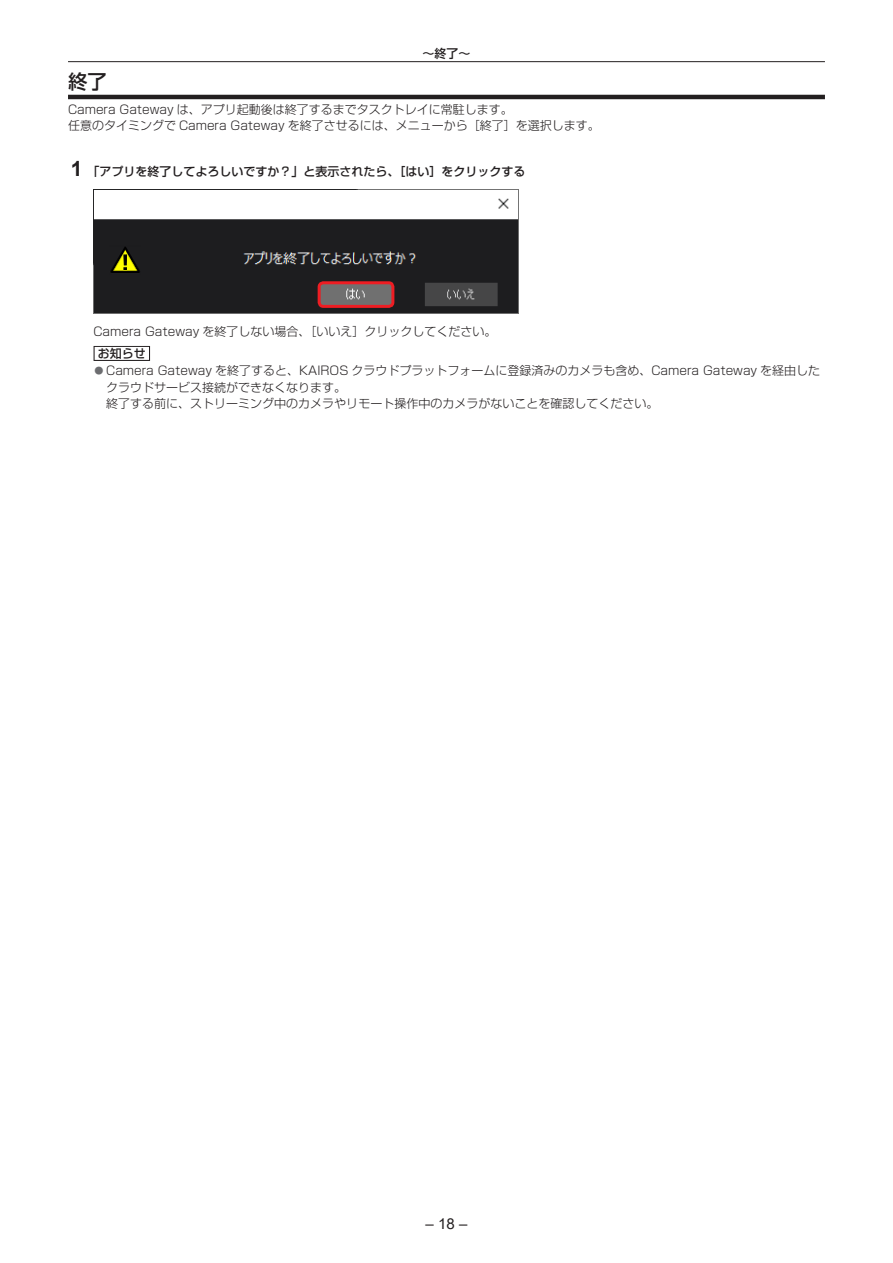
<style>
.page{position:relative;width:893px;height:1263px;background:#fff}
.page>*{position:absolute;margin:0;border:0;box-sizing:border-box;transform-origin:0 0}
.t1{font:500 19.5px "Shin Go Pro";color:#231f20}
.t2{font:15px "Arial";color:#231f20}
.t3{font:300 12px/16.5px "Shin Go Pro";color:#231f20}
.t4{font:500 12px "Shin Go Pro";color:#231f20}
.s1{font-family:"Arial";font-weight:700;font-size:21px}
.s2{font-size:9px;color:#6c6d70}
</style>
<div class="page">
<hr style="left:68px;top:61px;width:757px;height:1px;background:#231f20">
<hr style="left:68px;top:95px;width:757px;height:4px;background:#231f20">
<svg style="left:94px;top:346px;width:56px;height:15px"></svg>
<div style="left:95px;top:347px;width:54px;height:13px;background:#fff"></div>
<img style="left:94px;top:190px;width:425px;height:124px">
<div style="left:318px;top:281px;width:76px;height:27px;border:3px solid #ee1d23;border-radius:4px"></div>
<p class="t4" style="left:422px;top:44px;width:49px">～終了～</p>
<h1 class="t1" style="left:68px;top:66px;width:41px">終了</h1>
<p class="t3" style="left:68px;top:99px;width:533px">Camera Gateway は、アプリ起動後は終了するまでタスクトレイに常駐します。<br>任意のタイミングで Camera Gateway を終了させるには、メニューから［終了］を選択します。</p>
<p class="t4" style="left:71px;top:161px;width:456px"><span class="s1">1</span> 「アプリを終了してよろしいですか？」と表示されたら、［はい］をクリックする</p>
<p class="t3" style="left:94px;top:321px;width:404px">Camera Gateway を終了しない場合、［いいえ］クリックしてください。</p>
<p class="t4" style="left:98px;top:344px;width:49px">お知らせ</p>
<p class="t3" style="left:106px;top:361px;width:715px;text-indent:-12px"><span class="s2">●</span> Camera Gateway を終了すると、KAIROS クラウドプラットフォームに登録済みのカメラも含め、Camera Gateway を経由したクラウドサービス接続ができなくなります。<br>終了する前に、ストリーミング中のカメラやリモート操作中のカメラがないことを確認してください。</p>
<p class="t2" style="left:426px;top:1213px;width:43px">– 18 –</p>
</div>
